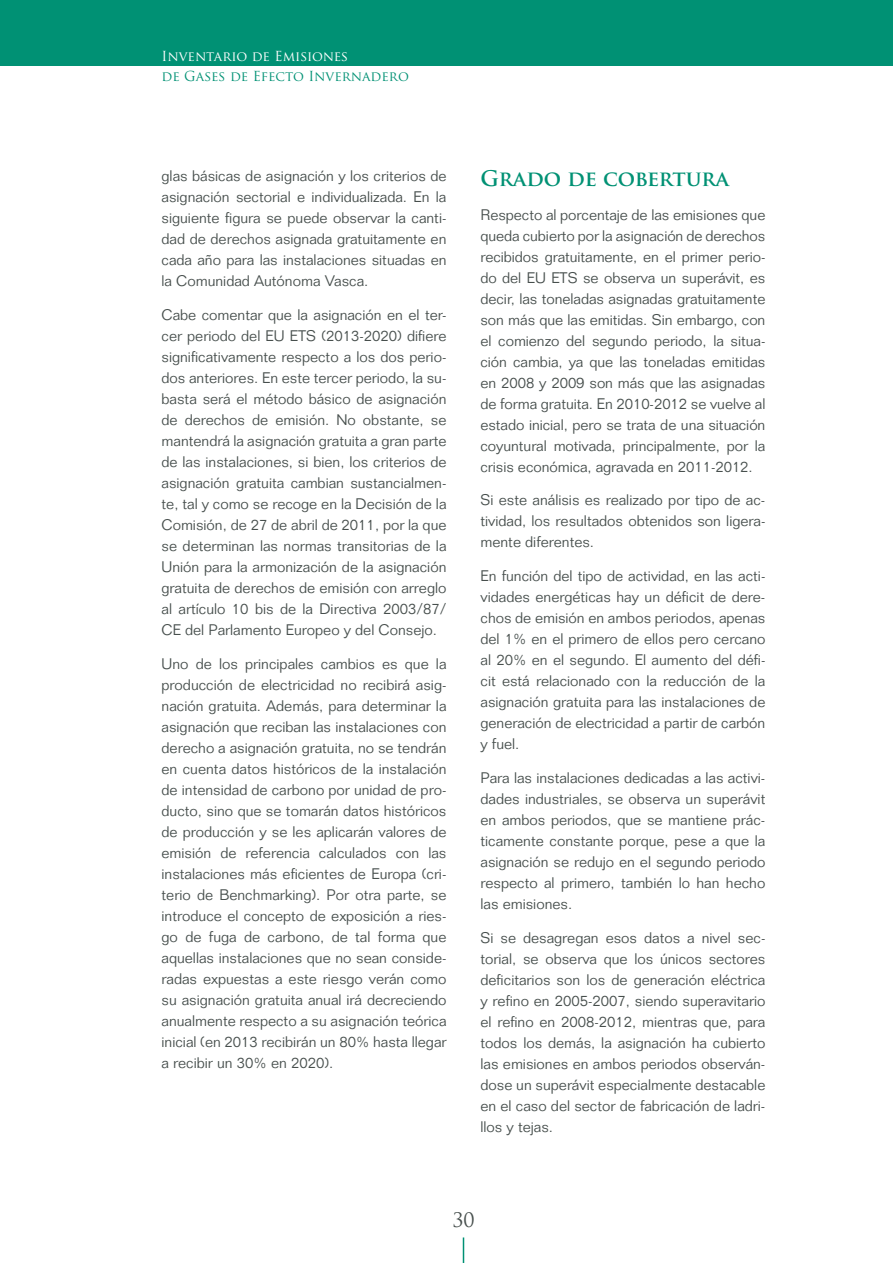
<style>
.page{position:relative;width:893px;height:1263px;background:#fff}
.page>*{position:absolute;margin:0;border:0;box-sizing:border-box;transform-origin:0 0}
.t1{font:700 21px "Trajan Pro";color:#009174}
.t2{font:19.5px "Trajan Pro";color:#474f4d}
.t3{font:300 15px/21px "Folio";color:#474f4d;text-align:justify}
.t4{font:13.5px "Trajan Pro";color:#009174}
.t5{font:13.5px "Trajan Pro";color:#fff}
</style>
<div class="page">
<svg style="left:463px;top:1237px;width:1px;height:26px"></svg>
<div style="left:0;top:0;width:893px;height:66px;background:#009174"></div>
<hr style="left:892px;top:0;width:1px;height:66px;background:#474f4d">
<p class="t5" style="left:162px;top:48px;width:188px">Inventario de Emisiones</p>
<p class="t4" style="left:162px;top:67px;width:249px">de Gases de Efecto Invernadero</p>
<p class="t3" style="left:162px;top:166px;width:286px">glas básicas de asignación y los criterios de asignación sectorial e individualizada. En la siguiente figura se puede observar la canti&shy;dad de derechos asignada gratuitamente en cada año para las instalaciones situadas en la Comunidad Autónoma Vasca.</p>
<p class="t3" style="left:162px;top:304px;width:286px">Cabe comentar que la asignación en el ter&shy;cer periodo del EU ETS (2013-2020) difiere significativamente respecto a los dos perio&shy;dos anteriores. En este tercer periodo, la su&shy;basta será el método básico de asignación de derechos de emisión. No obstante, se mantendrá la asignación gratuita a gran parte de las instalaciones, si bien, los criterios de asignación gratuita cambian sustancialmen&shy;te, tal y como se recoge en la Decisión de la Comisión, de 27 de abril de 2011, por la que se determinan las normas transitorias de la Unión para la armonización de la asignación gratuita de derechos de emisión con arreglo al artículo 10 bis de la Directiva 2003/87/ CE del Parlamento Europeo y del Consejo.</p>
<p class="t3" style="left:162px;top:653px;width:286px">Uno de los principales cambios es que la producción de electricidad no recibirá asig&shy;nación gratuita. Además, para determinar la asignación que reciban las instalaciones con derecho a asignación gratuita, no se tendrán en cuenta datos históricos de la instalación de intensidad de carbono por unidad de pro&shy;ducto, sino que se tomarán datos históricos de producción y se les aplicarán valores de emisión de referencia calculados con las instalaciones más eficientes de Europa (cri&shy;terio de Benchmarking). Por otra parte, se introduce el concepto de exposición a ries&shy;go de fuga de carbono, de tal forma que aquellas instalaciones que no sean conside&shy;radas expuestas a este riesgo verán como su asignación gratuita anual irá decreciendo anualmente respecto a su asignación teórica inicial (en 2013 recibirán un 80% hasta llegar a recibir un 30% en 2020).</p>
<h1 class="t1" style="left:480px;top:165px;width:250px">GRADO DE COBERTURA</h1>
<p class="t3" style="left:480px;top:204px;width:286px">Respecto al porcentaje de las emisiones que queda cubierto por la asignación de derechos recibidos gratuitamente, en el primer perio&shy;do del EU ETS se observa un superávit, es decir, las toneladas asignadas gratuitamente son más que las emitidas. Sin embargo, con el comienzo del segundo periodo, la situa&shy;ción cambia, ya que las toneladas emitidas en 2008 y 2009 son más que las asignadas de forma gratuita. En 2010-2012 se vuelve al estado inicial, pero se trata de una situación coyuntural motivada, principalmente, por la crisis económica, agravada en 2011-2012.</p>
<p class="t3" style="left:480px;top:490px;width:286px">Si este análisis es realizado por tipo de ac&shy;tividad, los resultados obtenidos son ligera&shy;mente diferentes.</p>
<p class="t3" style="left:480px;top:565px;width:286px">En función del tipo de actividad, en las acti&shy;vidades energéticas hay un déficit de dere&shy;chos de emisión en ambos periodos, apenas del 1% en el primero de ellos pero cercano al 20% en el segundo. El aumento del défi&shy;cit está relacionado con la reducción de la asignación gratuita para las instalaciones de generación de electricidad a partir de carbón y fuel.</p>
<p class="t3" style="left:480px;top:767px;width:286px">Para las instalaciones dedicadas a las activi&shy;dades industriales, se observa un superávit en ambos periodos, que se mantiene prác&shy;ticamente constante porque, pese a que la asignación se redujo en el segundo periodo respecto al primero, también lo han hecho las emisiones.</p>
<p class="t3" style="left:480px;top:927px;width:286px">Si se desagregan esos datos a nivel sec&shy;torial, se observa que los únicos sectores deficitarios son los de generación eléctrica y refino en 2005-2007, siendo superavitario el refino en 2008-2012, mientras que, para todos los demás, la asignación ha cubierto las emisiones en ambos periodos observán&shy;dose un superávit especialmente destacable en el caso del sector de fabricación de ladri&shy;llos y tejas.</p>
<h2 class="t2" style="left:452px;top:1207px;width:24px">30</h2>
</div>
